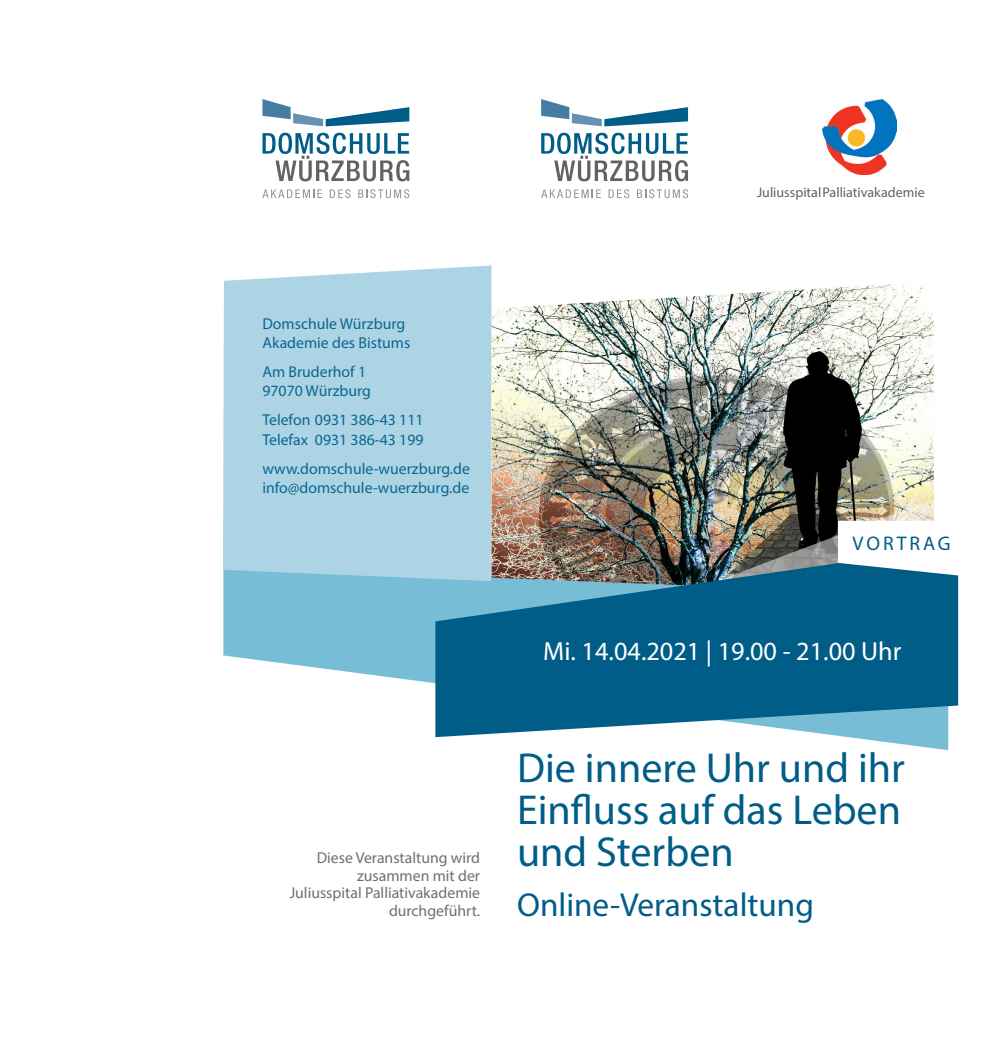
<style>
.page{position:relative;width:983px;height:1042px;background:#fff}
.page>*{position:absolute;margin:0;border:0;box-sizing:border-box;transform-origin:0 0}
.Titel{font:42px/42px "Myriad Pro";color:#005d87;text-align:justify}
.Titel-2{font:33.25px "Myriad Pro";color:#005d87}
.Datum_Zeit{font:26.25px "Myriad Pro";color:#fff}
.t1{font:19.78px "Myriad Pro";letter-spacing:.145em;color:#005d87}
.Fließtext{font:15.75px/19.2px "Myriad Pro";color:#0a6790}
.Fließtext-2{font:15.75px/17.5px "Myriad Pro";color:#716e6e;text-align:right}
.t2{font:14px "Myriad Pro";color:#646160}
</style>
<div class="page">
<img style="left:491px;top:279px;width:443px;height:267px">
<svg style="left:223px;top:581px;width:724px;height:169px"></svg>
<img style="left:621px;top:475px;width:338px;height:231px">
<svg style="left:435px;top:546px;width:522px;height:191px;background:#236e8f"></svg>
<svg style="left:837px;top:521px;width:122px;height:57px"></svg>
<div style="left:223px;top:265px;width:268px;height:316px;background:#acd4e5"></div>
<img style="left:822px;top:99px;width:74px;height:76px">
<svg style="left:262px;top:99px;width:147px;height:27px"></svg>
<svg style="left:262px;top:133px;width:147px;height:48px"></svg>
<svg style="left:262px;top:189px;width:60px;height:9px"></svg>
<svg style="left:330px;top:189px;width:20px;height:9px"></svg>
<svg style="left:358px;top:189px;width:51px;height:9px"></svg>
<svg style="left:541px;top:99px;width:147px;height:27px"></svg>
<svg style="left:541px;top:133px;width:147px;height:48px"></svg>
<svg style="left:541px;top:189px;width:59px;height:9px"></svg>
<svg style="left:608px;top:189px;width:21px;height:9px"></svg>
<svg style="left:637px;top:189px;width:51px;height:9px"></svg>
<p class="t2" style="left:756px;top:184px;width:169px">Juliusspital Palliativakademie</p>
<p class="Fließtext" style="left:262px;top:313px;width:149px">Domschule Würzburg<br>Akademie des Bistums</p>
<p class="Fließtext" style="left:262px;top:362px;width:110px">Am Bruderhof 1<br>97070 Würzburg</p>
<p class="Fließtext" style="left:262px;top:410px;width:162px">Telefon 0931 386-43 111<br>Telefax 0931 386-43 199</p>
<p class="Fließtext" style="left:262px;top:459px;width:209px">www.domschule-wuerzburg.de info@domschule-wuerzburg.de</p>
<p class="Fließtext-2" style="left:289px;top:849px;width:192px">Diese Veranstaltung wird zusammen mit der<br>Juliusspital Palliativakademie durchgeführt.</p>
<p class="t1" style="left:852px;top:531px;width:99px">VORTRAG</p>
<p class="Datum_Zeit" style="left:543px;top:634px;width:360px">Mi. 14.04.2021 | 19.00 - 21.00 Uhr</p>
<p class="Titel" style="left:517px;top:746px;width:389px">Die innere Uhr und ihr Einfluss auf das Leben und Sterben</p>
<p class="Titel-2" style="left:517px;top:884px;width:298px">Online-Veranstaltung</p>
</div>
